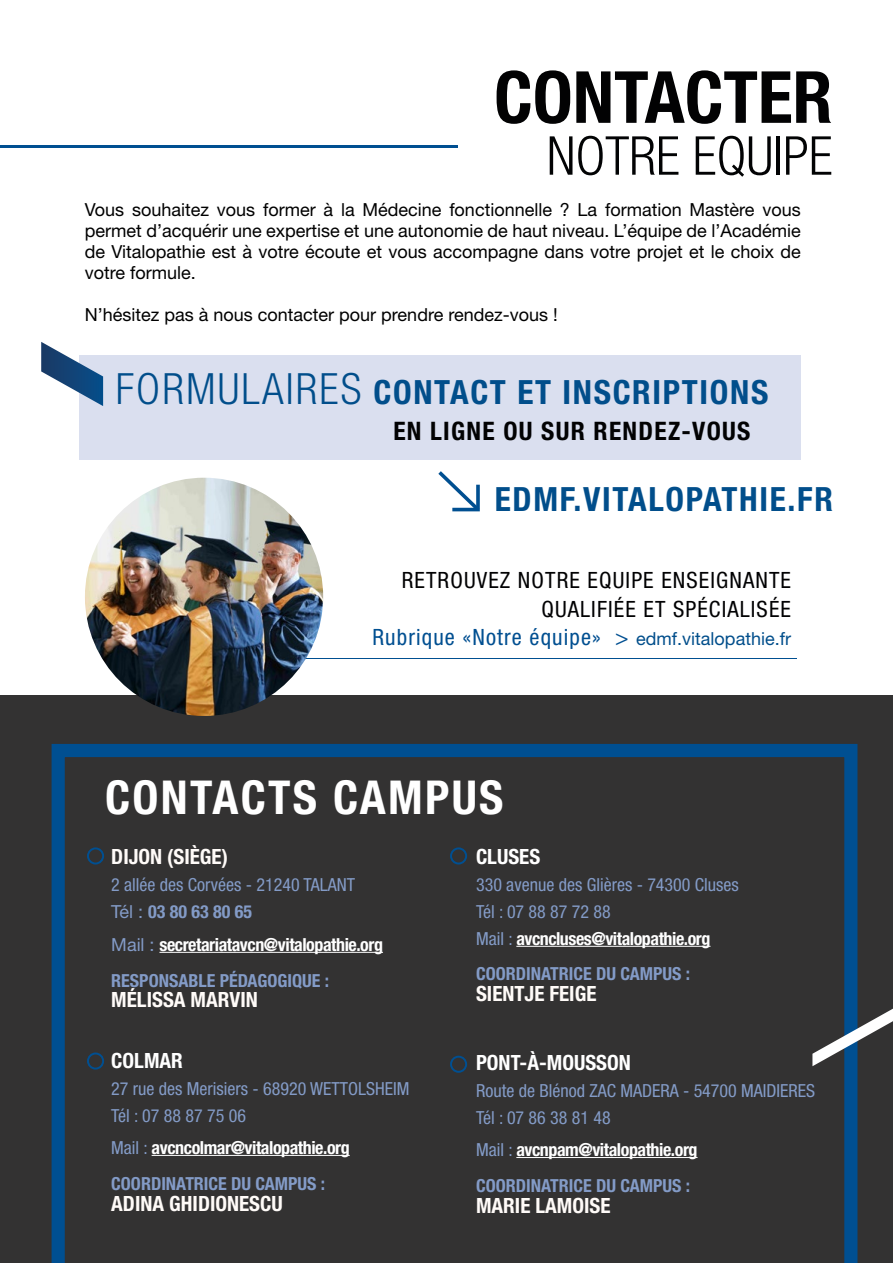
<style>
.page{position:relative;width:893px;height:1263px;background:#fff}
.page>*{position:absolute;margin:0;border:0;box-sizing:border-box;transform-origin:0 0}
.t1{font:700 condensed 72px "Helvetica Neue LT Std";color:#020203}
.t2{font:300 condensed 53.7px "Helvetica Neue LT Std";color:#020304}
.t3{font:700 condensed 46.8px "Helvetica Neue LT Std";letter-spacing:.05em;color:#fff}
.t4{font:700 condensed 33.45px "Helvetica Neue LT Std";letter-spacing:.05em;color:#014e8b}
.t5{font:700 condensed 25.5px "Helvetica Neue LT Std";letter-spacing:.05em;color:#020203}
.t6{font:condensed 22.5px/28.5px "Helvetica Neue LT Std";letter-spacing:.05em;color:#020203;text-align:right}
.t7{font:700 condensed 21px "Helvetica Neue LT Std";color:#fffbf8}
.t8{font:700 condensed 21px "Helvetica Neue LT Std";color:#fff}
.t9{font:18px/21px "Helvetica Neue";color:#000;text-align:justify}
.t10{font:condensed 18px/27px "Helvetica Neue LT Std";color:#839bc7}
.t11{font:700 condensed 18px/36px "Helvetica Neue LT Std";letter-spacing:-.025em;color:#fff}
.t12{font:700 condensed 18px "Helvetica Neue LT Std";color:#839bc7}
.s1{color:#fff}
.s2{font-weight:300;font-size:43.05px}
.s3{color:#004f91}
.s4{font-family:"Helvetica Neue";font-stretch:normal;font-size:18px;color:#014e8b}
.s5{font-stretch:normal}
.s6{font-weight:700}
.s7{font-weight:400;font-stretch:normal;color:#839bc7}
.s8{color:#839bc7}
.s9{font-weight:700;color:#fff}
.s10{font-weight:400;color:#839bc7}
</style>
<div class="page">
<div style="left:1px;top:695px;width:892px;height:568px;background:#333232"></div>
<svg style="left:52px;top:744px;width:805px;height:519px"></svg>
<svg style="left:812px;top:1009px;width:81px;height:57px"></svg>
<hr style="left:159px;top:952px;width:224px;height:1px;background:#fff">
<hr style="left:516px;top:1157px;width:181px;height:1px;background:#fff">
<hr style="left:516px;top:946px;width:194px;height:1px;background:#fff">
<hr style="left:152px;top:1155px;width:198px;height:1px;background:#fff">
<div style="left:87px;top:847px;width:17px;height:17px;border:2px solid #004f91;border-radius:50%"></div>
<div style="left:87px;top:1052px;width:17px;height:17px;border:2px solid #004f91;border-radius:50%"></div>
<div style="left:450px;top:1056px;width:17px;height:17px;border:2px solid #004f91;border-radius:50%"></div>
<div style="left:450px;top:847px;width:17px;height:17px;border:2px solid #004f91;border-radius:50%"></div>
<hr style="left:0;top:145px;width:458px;height:3px;background:#004f91">
<svg style="left:438px;top:471px;width:42px;height:41px"></svg>
<div style="left:80px;top:355px;width:721px;height:104px;background:#dadfef"></div>
<svg style="left:41px;top:342px;width:62px;height:64px"></svg>
<img style="left:85px;top:478px;width:238px;height:238px;border-radius:119px">
<h1 class="t1" style="left:494px;top:54px;width:340px">CONTACTER</h1>
<h2 class="t2" style="left:488px;top:125px;width:346px"><span class="s1">NO</span>NOTRE EQUIPE</h2>
<p class="t9" style="left:85px;top:199px;width:717px">Vous souhaitez vous former à la Médecine fonctionnelle ? La formation Mastère vous permet d’acquérir une expertise et une autonomie de haut niveau. L’équipe de l’Académie de Vitalopathie est à votre écoute et vous accompagne dans votre projet et le choix de votre formule.</p>
<p class="t9" style="left:85px;top:304px;width:474px">N’hésitez pas à nous contacter pour prendre rendez-vous !</p>
<h3 class="t4" style="left:116px;top:372px;width:654px"><span class="s2">FORMULAIRES</span> CONTACT ET INSCRIPTIONS</h3>
<h3 class="t5" style="left:393px;top:415px;width:359px">EN LIGNE OU SUR RENDEZ-VOUS</h3>
<h3 class="t4" style="left:495px;top:479px;width:340px">EDMF.VITALOPATHIE.FR</h3>
<p class="t6" style="left:372px;top:566px;width:420px">RETROUVEZ NOTRE EQUIPE ENSEIGNANTE<br>QUALIFIÉE ET SPÉCIALISÉE<br><span class="s3">Rubrique «Notre équipe» &gt;</span> <span class="s4">edmf.vitalopathie.fr</span></p>
<h3 class="t3" style="left:105px;top:769px;width:400px">CONTACTS CAMPUS</h3>
<p class="t7" style="left:111px;top:843px;width:118px">DIJON (SIÈGE)</p>
<p class="t10" style="left:111px;top:871px;width:245px">2 allée des Corvées - 21240 TALANT<br><span class="s5">Tél :</span> <span class="s6">03 80 63 80 65</span></p>
<p class="t11" style="left:111px;top:926px;width:273px"><span class="s7">Mail :</span> secretariatavcn@vitalopathie.org<br><span class="s8">RESPONSABLE PÉDAGOGIQUE :</span></p>
<p class="t7" style="left:111px;top:987px;width:148px">MÉLISSA MARVIN</p>
<p class="t8" style="left:476px;top:843px;width:66px">CLUSES</p>
<p class="t10" style="left:476px;top:871px;width:264px">330 avenue des Glières - 74300 Cluses<br>Tél : 07 88 87 72 88<br>Mail : <span class="s9">avcncluses@vitalopathie.org</span></p>
<p class="t12" style="left:476px;top:963px;width:215px">COORDINATRICE DU CAMPUS :</p>
<p class="t7" style="left:476px;top:981px;width:122px">SIENTJE FEIGE</p>
<p class="t8" style="left:111px;top:1048px;width:73px">COLMAR</p>
<p class="t10" style="left:111px;top:1075px;width:300px">27 rue des Merisiers - 68920 WETTOLSHEIM<br>Tél : 07 88 87 75 06</p>
<p class="t11" style="left:111px;top:1129px;width:240px"><span class="s10">Mail :</span> avcncolmar@vitalopathie.org<br><span class="s8">COORDINATRICE DU CAMPUS :</span></p>
<p class="t7" style="left:111px;top:1190px;width:173px">ADINA GHIDIONESCU</p>
<p class="t8" style="left:476px;top:1050px;width:156px">PONT-À-MOUSSON</p>
<p class="t10" style="left:476px;top:1077px;width:341px">Route de Blénod ZAC MADERA - 54700 MAIDIERES<br>Tél : 07 86 38 81 48</p>
<p class="t11" style="left:476px;top:1131px;width:223px"><span class="s10">Mail :</span> avcnpam@vitalopathie.org<br><span class="s8">COORDINATRICE DU CAMPUS :</span></p>
<p class="t7" style="left:476px;top:1192px;width:136px">MARIE LAMOISE</p>
</div>
